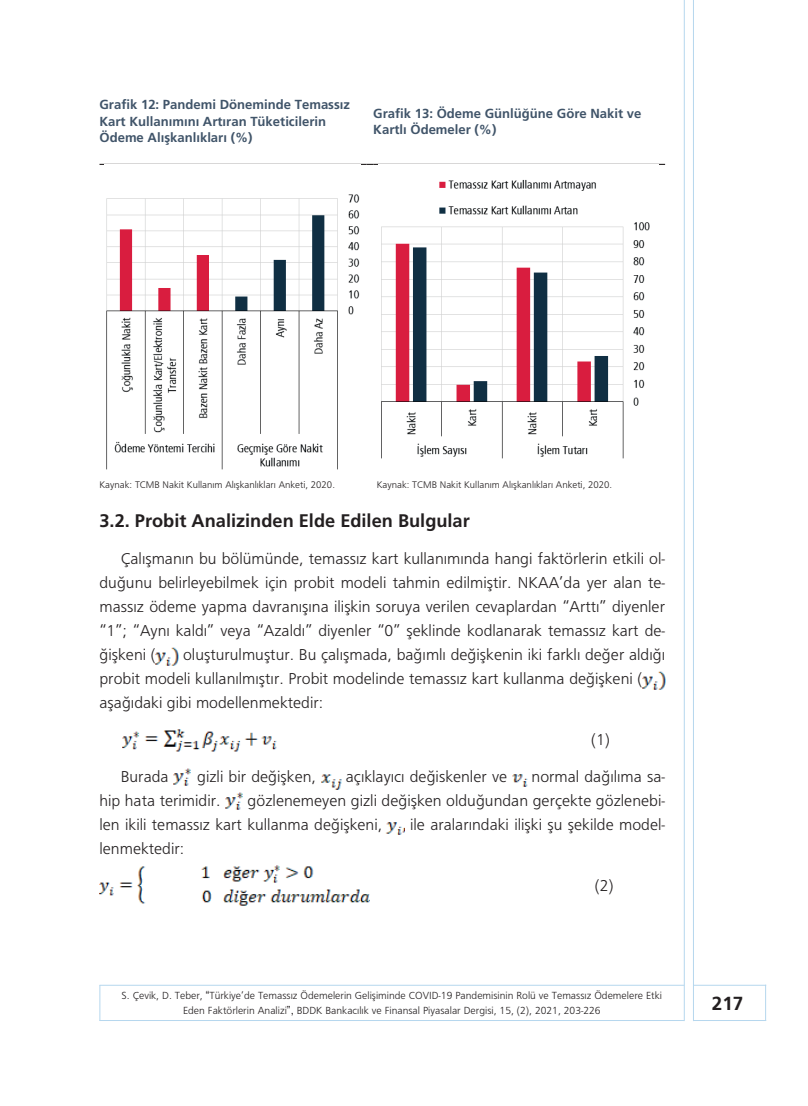
<style>
.page{position:relative;width:808px;height:1106px;background:#fff}
.page>*{position:absolute;margin:0;border:0;box-sizing:border-box;transform-origin:0 0}
.t1{font:700 19.5px "Frutiger 65";color:#231f20}
.t2{font:700 18.75px "Frutiger 65";color:#231f20}
.t3{font:300 17.25px/24px "Frutiger 45";color:#231f20}
.t4{font:700 13.5px/16.2px "Frutiger 65";color:#405469}
.t5{font:300 11.25px/15px "Frutiger 45";color:#231f20;text-align:center}
.t6{font:300 10.5px "Frutiger 45";color:#231f20}
.s1{font-family:"Arial";font-weight:400}
</style>
<div class="page">
<hr style="left:693px;top:0;width:1px;height:1021px;background:#b6d7ee">
<hr style="left:684px;top:0;width:1px;height:1021px;background:#b6d7ee">
<hr style="left:693px;top:1020px;width:73px;height:1px;background:#b6d7ee">
<hr style="left:99px;top:1020px;width:585px;height:1px;background:#b6d7ee">
<hr style="left:693px;top:984px;width:73px;height:1px;background:#b6d7ee">
<hr style="left:99px;top:984px;width:585px;height:1px;background:#b6d7ee">
<hr style="left:765px;top:984px;width:1px;height:37px;background:#b6d7ee">
<hr style="left:99px;top:985px;width:1px;height:35px;background:#b6d7ee">
<hr style="left:99px;top:164px;width:268px;height:1px;background:#231f20">
<hr style="left:373px;top:164px;width:292px;height:1px;background:#231f20">
<img style="left:106px;top:194px;width:254px;height:275px">
<img style="left:381px;top:179px;width:269px;height:280px">
<img style="left:156px;top:647px;width:22px;height:19px">
<img style="left:643px;top:671px;width:22px;height:19px">
<img style="left:122px;top:729px;width:155px;height:23px">
<img style="left:174px;top:768px;width:17px;height:18px">
<img style="left:321px;top:774px;width:21px;height:16px">
<img style="left:512px;top:774px;width:16px;height:13px">
<img style="left:225px;top:792px;width:18px;height:18px">
<img style="left:385px;top:822px;width:20px;height:13px">
<img style="left:99px;top:865px;width:270px;height:41px">
<p class="t4" style="left:99px;top:97px;width:252px">Grafik 12: Pandemi Döneminde Temassız<br>Kart Kullanımını Artıran Tüketicilerin<br>Ödeme Alışkanlıkları (%)</p>
<p class="t4" style="left:373px;top:105px;width:270px">Grafik 13: Ödeme Günlüğüne Göre Nakit ve<br>Kartlı Ödemeler (%)</p>
<p class="t6" style="left:99px;top:479px;width:237px">Kaynak: TCMB Nakit Kullanım Alışkanlıkları Anketi, 2020.</p>
<p class="t6" style="left:377px;top:479px;width:237px">Kaynak: TCMB Nakit Kullanım Alışkanlıkları Anketi, 2020.</p>
<p class="t2" style="left:99px;top:510px;width:372px">3.2. Probit Analizinden Elde Edilen Bulgular</p>
<p class="t3" style="left:100px;top:546px;width:567px;text-align:justify;text-indent:21px">Çalışmanın bu bölümünde, temassız kart kullanımında hangi faktörlerin etkili ol&shy;duğunu belirleyebilmek için probit modeli tahmin edilmiştir. NKAA’da yer alan te&shy;massız ödeme yapma davranışına ilişkin soruya verilen cevaplardan “Arttı” diyenler “1”; “Aynı kaldı” veya “Azaldı” diyenler “0” şeklinde kodlanarak temassız kart de&shy;ğişkeni (</p>
<p class="t3" style="left:100px;top:642px;width:567px;text-indent:84px">oluşturulmuştur. Bu çalışmada, bağımlı değişkenin iki farklı değer aldığı probit modeli kullanılmıştır. Probit modelinde temassız kart kullanma değişkeni ( aşağıdaki gibi modellenmektedir:</p>
<p class="t3" style="left:591px;top:727px;width:20px">(1)</p>
<p class="t3" style="left:121px;top:764px;width:49px">Burada</p>
<p class="t3" style="left:197px;top:764px;width:120px">gizli bir değişken,</p>
<p class="t3" style="left:346px;top:764px;width:163px">açıklayıcı değiskenler ve</p>
<p class="t3" style="left:531px;top:764px;width:135px">normal dağılıma sa-</p>
<p class="t3" style="left:100px;top:788px;width:123px">hip hata terimidir.</p>
<p class="t3" style="left:100px;top:788px;width:567px;text-indent:148px">gözlenemeyen gizli değişken olduğundan gerçekte gözlenebi&shy;len ikili temassız kart kullanma değişkeni,</p>
<p class="t3" style="left:410px;top:812px;width:256px">ile aralarındaki ilişki şu şekilde model-</p>
<p class="t3" style="left:99px;top:836px;width:86px">lenmektedir:</p>
<p class="t3" style="left:595px;top:873px;width:20px">(2)</p>
<p class="t5" style="left:122px;top:988px;width:542px">S. Çevik, D. Teber, <span class="s1">“</span>Türkiye’de Temassız Ödemelerin Gelişiminde COVID-19 Pandemisinin Rolü ve Temassız Ödemelere Etki<br>Eden Faktörlerin Analizi<span class="s1">”,</span> BDDK Bankacılık ve Finansal Piyasalar Dergisi, 15, (2), 2021, 203-226</p>
<p class="t1" style="left:712px;top:991px;width:33px">217</p>
</div>
